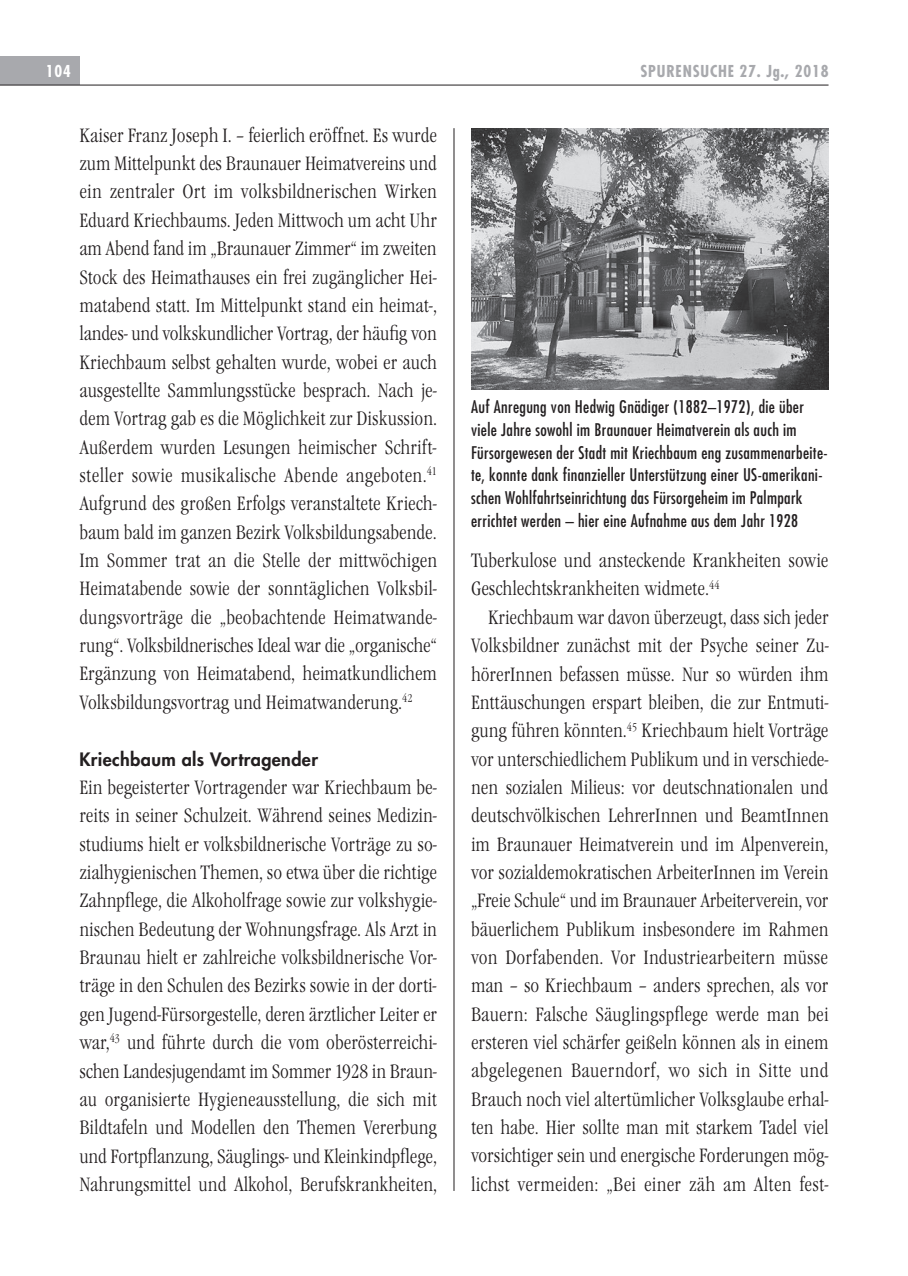
<style>
.page{position:relative;width:908px;height:1276px;background:#fff}
.page>*{position:absolute;margin:0;border:0;box-sizing:border-box;transform-origin:0 0}
.t1{font:20px/28.4px "Garamond Itc T Ligh Cond";color:#231f20;text-align:justify}
.t2{font:800 18px "Futura";letter-spacing:.02em;color:#231f20}
.t3{font:condensed 17px/22.6px "Futura";letter-spacing:.02em;color:#231f20}
.t4{font:700 condensed 16px "Futura";letter-spacing:.05em;color:#a8a9ad}
.t5{font:700 condensed 16px "Futura";color:#fff}
</style>
<div class="page">
<hr style="left:453px;top:128px;width:1px;height:1063px;background:#231f20">
<div style="left:0;top:57px;width:79px;height:28px;background:#a8a9ad"></div>
<hr style="left:0;top:85px;width:828px;height:1px;background:#231f20">
<img style="left:471px;top:128px;width:357px;height:262px">
<p class="t5" style="left:46px;top:60px;width:27px">104</p>
<p class="t4" style="left:640px;top:60px;width:189px">SPURENSUCHE 27. Jg., 2018</p>
<p class="t1" style="left:79px;top:121px;width:359px">Kaiser Franz Joseph I. – feierlich eröffnet. Es wurde zum Mittelpunkt des Braunauer Heimatvereins und ein zentraler Ort im volksbildnerischen Wirken Eduard Kriechbaums. Jeden Mittwoch um acht Uhr am Abend fand im „Braunauer Zimmer“ im zweiten Stock des Heimathauses ein frei zugänglicher Hei&shy;matabend statt. Im Mittelpunkt stand ein heimat-, landes- und volkskundlicher Vortrag, der häufig von Kriechbaum selbst gehalten wurde, wobei er auch ausgestellte Sammlungsstücke besprach. Nach je&shy;dem Vortrag gab es die Möglichkeit zur Diskussion.<br>Außerdem wurden Lesungen heimischer Schrift&shy;steller sowie musikalische Abende angeboten.<sup>41<br></sup>Aufgrund des großen Erfolgs veranstaltete Kriech&shy;baum bald im ganzen Bezirk Volksbildungsabende.<br>Im Sommer trat an die Stelle der mittwöchigen Heimatabende sowie der sonntäglichen Volksbil&shy;dungsvorträge die „beobachtende Heimatwande&shy;rung“. Volksbildnerisches Ideal war die „organische“ Ergänzung von Heimatabend, heimatkundlichem Volksbildungsvortrag und Heimatwanderung.<sup>42</sup></p>
<p class="t2" style="left:79px;top:747px;width:240px">Kriechbaum als Vortragender</p>
<p class="t1" style="left:79px;top:773px;width:359px">Ein begeisterter Vortragender war Kriechbaum be&shy;reits in seiner Schulzeit. Während seines Medizin&shy;studiums hielt er volksbildnerische Vorträge zu so&shy;zialhygienischen Themen, so etwa über die richtige Zahnpflege, die Alkoholfrage sowie zur volkshygie&shy;nischen Bedeutung der Wohnungsfrage. Als Arzt in Braunau hielt er zahlreiche volksbildnerische Vor&shy;träge in den Schulen des Bezirks sowie in der dorti&shy;gen Jugend-Fürsorgestelle, deren ärztlicher Leiter er war,<sup>43</sup> und führte durch die vom oberösterreichi&shy;schen Landesjugendamt im Sommer 1928 in Braun&shy;au organisierte Hygieneausstellung, die sich mit Bildtafeln und Modellen den Themen Vererbung und Fortpflanzung, Säuglings- und Kleinkindpflege, Nahrungsmittel und Alkohol, Berufskrankheiten,</p>
<p class="t3" style="left:471px;top:395px;width:358px">Auf Anregung von Hedwig Gnädiger (1882–1972), die über viele Jahre sowohl im Braunauer Heimatverein als auch im Fürsorgewesen der Stadt mit Kriechbaum eng zusammenarbeite&shy;te, konnte dank finanzieller Unterstützung einer US-amerikani&shy;schen Wohlfahrtseinrichtung das Fürsorgeheim im Palmpark errichtet werden – hier eine Aufnahme aus dem Jahr 1928</p>
<p class="t1" style="left:471px;top:546px;width:359px">Tuberkulose und ansteckende Krankheiten sowie<br>Geschlechtskrankheiten widmete.<sup>44</sup></p>
<p class="t1" style="left:471px;top:603px;width:359px;text-indent:17px">Kriechbaum war davon überzeugt, dass sich jeder Volksbildner zunächst mit der Psyche seiner Zu&shy;hörerInnen befassen müsse. Nur so würden ihm Enttäuschungen erspart bleiben, die zur Entmuti&shy;gung führen könnten.<sup>45</sup> Kriechbaum hielt Vorträge vor unterschiedlichem Publikum und in verschiede&shy;nen sozialen Milieus: vor deutschnationalen und deutschvölkischen LehrerInnen und BeamtInnen im Braunauer Heimatverein und im Alpenverein, vor sozialdemokratischen ArbeiterInnen im Verein „Freie Schule“ und im Braunauer Arbeiterverein, vor bäuerlichem Publikum insbesondere im Rahmen von Dorfabenden. Vor Industriearbeitern müsse man – so Kriechbaum – anders sprechen, als vor Bauern: Falsche Säuglingspflege werde man bei ersteren viel schärfer geißeln können als in einem abgelegenen Bauerndorf, wo sich in Sitte und Brauch noch viel altertümlicher Volksglaube erhal&shy;ten habe. Hier sollte man mit starkem Tadel viel vorsichtiger sein und energische Forderungen mög&shy;lichst vermeiden: „Bei einer zäh am Alten fest-</p>
</div>
